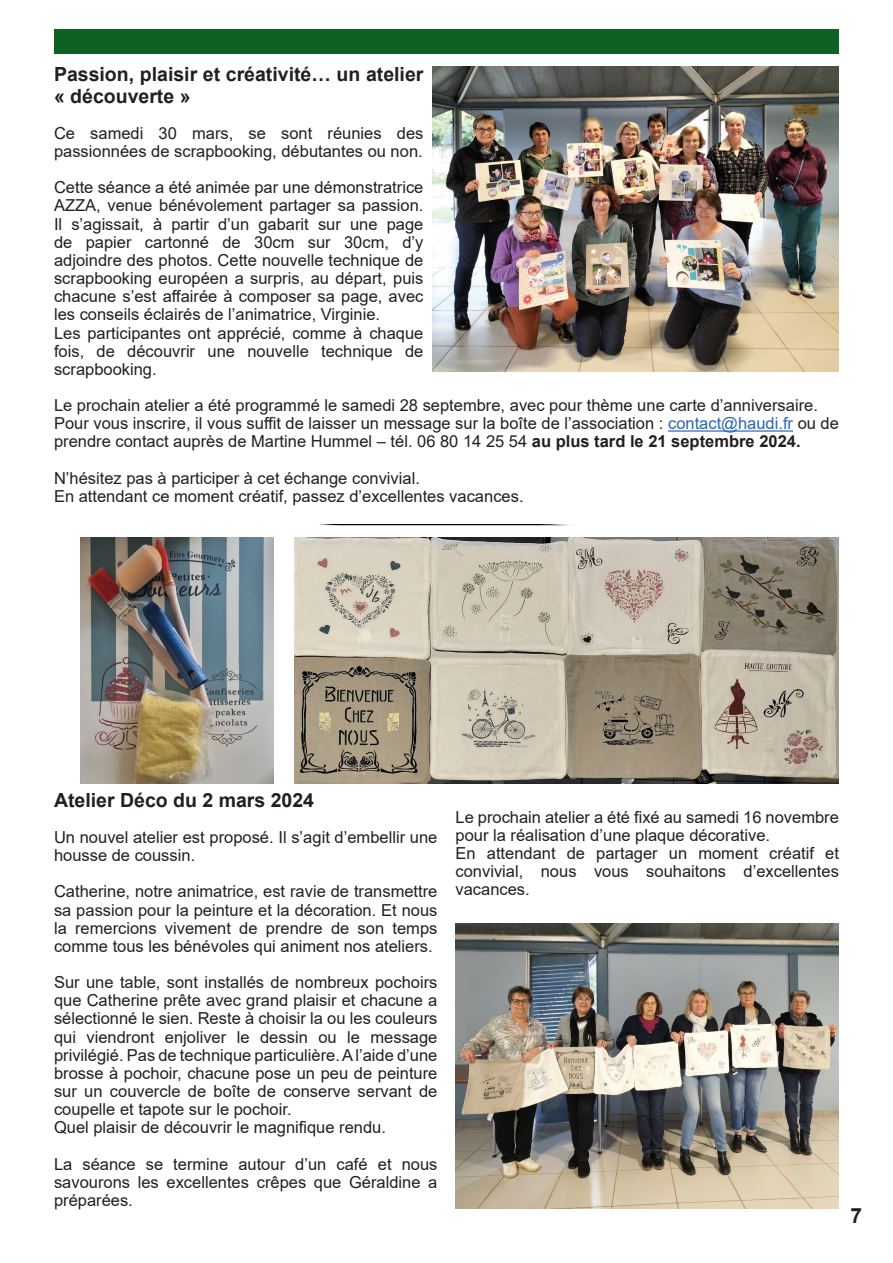
<style>
.page{position:relative;width:893px;height:1263px;background:#fff}
.page>*{position:absolute;margin:0;border:0;box-sizing:border-box;transform-origin:0 0}
.t1{font:700 21px "Arial";color:#231f20}
.t2{font:700 19.5px/21.5px "Arial";color:#231f20}
.t3{font:16.5px/18.1px "Arial";color:#231f20}
.s1{color:#2865b1}
.s2{font-weight:700}
</style>
<div class="page">
<img style="left:319px;top:524px;width:251px;height:2px">
<div style="left:54px;top:30px;width:785px;height:24px;background:#0e6123"></div>
<hr style="left:668px;top:430px;width:125px;height:2px;background:#2865b1">
<img style="left:433px;top:67px;width:406px;height:305px">
<img style="left:80px;top:537px;width:193px;height:246px">
<img style="left:294px;top:537px;width:545px;height:246px">
<img style="left:456px;top:923px;width:383px;height:286px">
<p class="t2" style="left:54px;top:64px;width:371px">Passion, plaisir et créativité… un atelier « découverte »</p>
<p class="t3" style="left:54px;top:124px;width:371px">Ce samedi 30 mars, se sont réunies des passionnées de scrapbooking, débutantes ou non.</p>
<p class="t3" style="left:54px;top:178px;width:371px">Cette séance a été animée par une démonstratrice AZZA, venue bénévolement partager sa passion.<br>Il s’agissait, à partir d’un gabarit sur une page de papier cartonné de 30cm sur 30cm, d’y adjoindre des photos. Cette nouvelle technique de scrapbooking européen a surpris, au départ, puis chacune s’est affairée à composer sa page, avec les conseils éclairés de l’animatrice, Virginie.<br>Les participantes ont apprécié, comme à chaque fois, de découvrir une nouvelle technique de scrapbooking.</p>
<p class="t3" style="left:54px;top:396px;width:786px">Le prochain atelier a été programmé le samedi 28 septembre, avec pour thème une carte d’anniversaire.<br>Pour vous inscrire, il vous suffit de laisser un message sur la boîte de l’association : <span class="s1">contact@haudi.fr</span> ou de prendre contact auprès de Martine Hummel – tél. 06 80 14 25 54 <span class="s2">au plus tard le 21 septembre 2024.</span></p>
<p class="t3" style="left:54px;top:469px;width:471px">N’hésitez pas à participer à cet échange convivial.<br>En attendant ce moment créatif, passez d’excellentes vacances.</p>
<p class="t2" style="left:54px;top:789px;width:262px">Atelier Déco du 2 mars 2024</p>
<p class="t3" style="left:54px;top:828px;width:385px">Un nouvel atelier est proposé. Il s’agit d’embellir une housse de coussin.</p>
<p class="t3" style="left:54px;top:882px;width:385px;text-align:justify">Catherine, notre animatrice, est ravie de transmettre sa passion pour la peinture et la décoration. Et nous la remercions vivement de prendre de son temps comme tous les bénévoles qui animent nos ateliers.</p>
<p class="t3" style="left:54px;top:973px;width:385px">Sur une table, sont installés de nombreux pochoirs que Catherine prête avec grand plaisir et chacune a sélectionné le sien. Reste à choisir la ou les couleurs qui viendront enjoliver le dessin ou le message privilégié. Pas de technique particulière. A l’aide d’une brosse à pochoir, chacune pose un peu de peinture sur un couvercle de boîte de conserve servant de coupelle et tapote sur le pochoir.<br>Quel plaisir de découvrir le magnifique rendu.</p>
<p class="t3" style="left:54px;top:1155px;width:385px;text-align:justify">La séance se termine autour d’un café et nous savourons les excellentes crêpes que Géraldine a préparées.</p>
<p class="t3" style="left:455px;top:807px;width:385px">Le prochain atelier a été fixé au samedi 16 novembre pour la réalisation d’une plaque décorative.<br>En attendant de partager un moment créatif et convivial, nous vous souhaitons d’excellentes vacances.</p>
<p class="t1" style="left:850px;top:1201px;width:13px">7</p>
</div>
